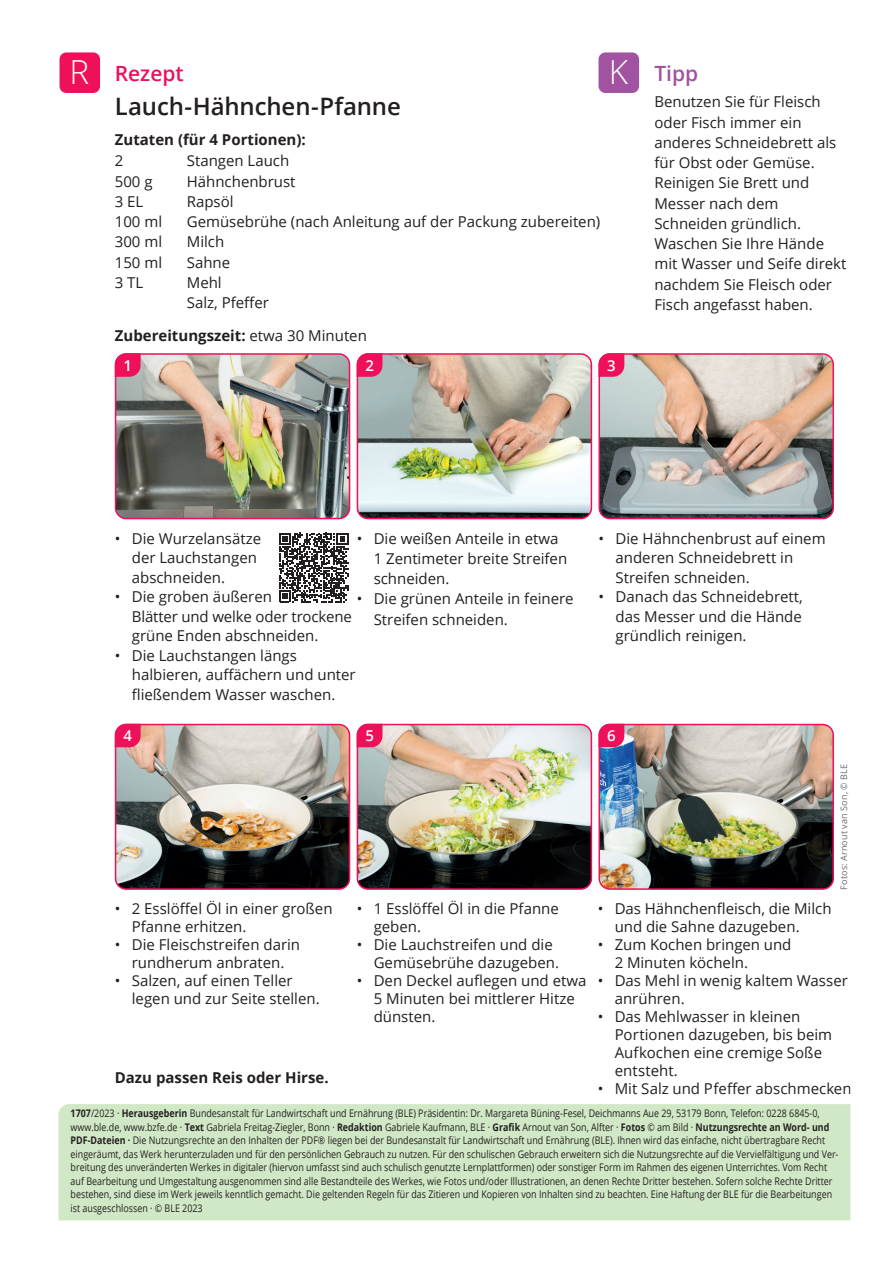
<style>
.page{position:relative;width:893px;height:1263px;background:#fff}
.page>*{position:absolute;margin:0;border:0;box-sizing:border-box;transform-origin:0 0}
.t1{font:300 33.15px "Open Sans";color:#fff}
.t2{font:600 24px "Open Sans";letter-spacing:-.005em;color:#231f20}
.t3{font:600 21px "Open Sans";color:#ee1059}
.t4{font:600 21px "Open Sans";color:#a153a1}
.t5{font:15px/20.2px "Open Sans";color:#231f20}
.t6{font:700 15px "Open Sans";color:#231f20}
.t7{font:600 15px "Open Sans";color:#fff}
.t8{font:10.5px/13.5px "Open Sans";color:#231f20;scale:.85 1}
.t9{font:9px "Open Sans";letter-spacing:.02em;color:#6c6d70}
.s1{font-weight:400}
.s2{font-weight:700}
</style>
<div class="page">
<img style="left:116px;top:355px;width:234px;height:163px">
<div style="left:115px;top:353px;width:235px;height:166px;border:2px solid #ee1059;border-radius:11px"></div>
<svg style="left:114px;top:353px;width:27px;height:24px"></svg>
<img style="left:357px;top:356px;width:234px;height:162px">
<div style="left:357px;top:353px;width:235px;height:166px;border:2px solid #ee1059;border-radius:11px"></div>
<svg style="left:356px;top:353px;width:27px;height:24px"></svg>
<img style="left:601px;top:356px;width:231px;height:162px">
<div style="left:598px;top:353px;width:236px;height:166px;border:2px solid #ee1059;border-radius:11px"></div>
<svg style="left:598px;top:353px;width:27px;height:24px"></svg>
<img style="left:117px;top:724px;width:233px;height:164px">
<div style="left:115px;top:724px;width:235px;height:166px;border:2px solid #ee1059;border-radius:11px"></div>
<svg style="left:114px;top:723px;width:27px;height:25px"></svg>
<img style="left:357px;top:724px;width:234px;height:164px">
<div style="left:357px;top:724px;width:235px;height:166px;border:2px solid #ee1059;border-radius:11px"></div>
<svg style="left:356px;top:723px;width:27px;height:25px"></svg>
<img style="left:601px;top:724px;width:231px;height:163px">
<div style="left:598px;top:724px;width:236px;height:166px;border:2px solid #ee1059;border-radius:11px"></div>
<svg style="left:598px;top:723px;width:27px;height:25px"></svg>
<div style="left:60px;top:52px;width:40px;height:41px;background:#ee1059;border-radius:7px"></div>
<div style="left:598px;top:52px;width:41px;height:41px;background:#a153a1;border-radius:7px"></div>
<svg style="left:279px;top:533px;width:69px;height:69px"></svg>
<div style="left:58px;top:1104px;width:791px;height:115px;background:#d1e8c6"></div>
<h1 class="t1" style="left:69px;top:50px;width:21px">R</h1>
<h1 class="t1" style="left:609px;top:50px;width:21px">K</h1>
<h3 class="t3" style="left:115px;top:59px;width:70px">Rezept</h3>
<h2 class="t2" style="left:115px;top:90px;width:288px">Lauch-Hähnchen-Pfanne</h2>
<p class="t6" style="left:115px;top:129px;width:192px">Zutaten (für 4 Portionen):</p>
<p class="t5" style="left:115px;top:150px;width:10px">2</p>
<p class="t5" style="left:187px;top:150px;width:104px">Stangen Lauch</p>
<p class="t5" style="left:115px;top:171px;width:39px">500 g</p>
<p class="t5" style="left:187px;top:171px;width:110px">Hähnchenbrust</p>
<p class="t5" style="left:115px;top:191px;width:30px">3 EL</p>
<p class="t5" style="left:187px;top:191px;width:48px">Rapsöl</p>
<p class="t5" style="left:115px;top:211px;width:49px">100 ml</p>
<p class="t5" style="left:187px;top:211px;width:415px">Gemüsebrühe (nach Anleitung auf der Packung zubereiten)</p>
<p class="t5" style="left:115px;top:231px;width:49px">300 ml</p>
<p class="t5" style="left:187px;top:231px;width:39px">Milch</p>
<p class="t5" style="left:115px;top:252px;width:49px">150 ml</p>
<p class="t5" style="left:187px;top:252px;width:45px">Sahne</p>
<p class="t5" style="left:115px;top:272px;width:30px">3 TL</p>
<p class="t5" style="left:187px;top:272px;width:84px">Mehl<br>Salz, Pfeffer</p>
<p class="t6" style="left:115px;top:325px;width:254px">Zubereitungszeit: <span class="s1">etwa 30 Minuten</span></p>
<p class="t7" style="left:124px;top:355px;width:10px">1</p>
<p class="t7" style="left:365px;top:355px;width:10px">2</p>
<p class="t7" style="left:607px;top:355px;width:10px">3</p>
<h3 class="t4" style="left:654px;top:59px;width:45px">Tipp</h3>
<p class="t5" style="left:654px;top:91px;width:193px">Benutzen Sie für Fleisch oder Fisch immer ein anderes Schneidebrett als für Obst oder Gemüse.<br>Reinigen Sie Brett und<br>Messer nach dem<br>Schneiden gründlich.<br>Waschen Sie Ihre Hände mit Wasser und Seife direkt nachdem Sie Fleisch oder<br>Fisch angefasst haben.</p>
<p class="t5" style="left:374px;top:527px;width:195px;text-indent:-17px">• Die weißen Anteile in etwa<br>1 Zentimeter breite Streifen schneiden.</p>
<p class="t5" style="left:374px;top:588px;width:202px;text-indent:-17px">• Die grünen Anteile in feinere<br>Streifen schneiden.</p>
<p class="t5" style="left:132px;top:528px;width:131px;line-height:19.5px;text-indent:-17px">• Die Wurzelansätze der Lauchstangen abschneiden.</p>
<p class="t5" style="left:132px;top:586px;width:222px;line-height:19.5px;text-indent:-17px">• Die groben äußeren<br>Blätter und welke oder trockene grüne Enden abschneiden.</p>
<p class="t5" style="left:132px;top:645px;width:225px;line-height:19.5px;text-indent:-17px">• Die Lauchstangen längs halbieren, auffächern und unter fließendem Wasser waschen.</p>
<p class="t5" style="left:616px;top:528px;width:212px;line-height:19.5px;text-indent:-17px">• Die Hähnchenbrust auf einem anderen Schneidebrett in<br>Streifen schneiden.</p>
<p class="t5" style="left:616px;top:586px;width:189px;line-height:19.5px;text-align:justify;text-indent:-17px">• Danach das Schneidebrett, das Messer und die Hände gründlich reinigen.</p>
<p class="t7" style="left:124px;top:725px;width:10px">4</p>
<p class="t7" style="left:365px;top:725px;width:10px">5</p>
<p class="t7" style="left:607px;top:725px;width:10px">6</p>
<p class="t9" style="left:838px;top:890px;width:127px;rotate:-90deg">Fotos: Arnout van Son, © BLE</p>
<p class="t5" style="left:132px;top:899px;width:202px;line-height:18px;text-indent:-17px">• 2 Esslöffel Öl in einer großen<br>Pfanne erhitzen.</p>
<p class="t5" style="left:115px;top:935px;width:187px;line-height:18px;text-align:center">• Die Fleischstreifen darin rundherum anbraten.</p>
<p class="t5" style="left:132px;top:971px;width:189px;line-height:18px;text-indent:-17px">• Salzen, auf einen Teller legen und zur Seite stellen.</p>
<p class="t6" style="left:115px;top:1066px;width:215px">Dazu passen Reis oder Hirse.</p>
<p class="t5" style="left:374px;top:899px;width:187px;line-height:18px;text-indent:-17px">• 1 Esslöffel Öl in die Pfanne geben.</p>
<p class="t5" style="left:374px;top:935px;width:187px;line-height:18px;text-indent:-17px">• Die Lauchstreifen und die<br>Gemüsebrühe dazugeben.</p>
<p class="t5" style="left:374px;top:971px;width:214px;line-height:18px;text-indent:-17px">• Den Deckel auflegen und etwa<br>5 Minuten bei mittlerer Hitze dünsten.</p>
<p class="t5" style="left:615px;top:899px;width:218px;line-height:18px;text-indent:-17px">• Das Hähnchenfleisch, die Milch und die Sahne dazugeben.</p>
<p class="t5" style="left:615px;top:935px;width:178px;line-height:18px;text-indent:-17px">• Zum Kochen bringen und<br>2 Minuten köcheln.</p>
<p class="t5" style="left:615px;top:971px;width:235px;line-height:18px;text-indent:-17px">• Das Mehl in wenig kaltem Wasser anrühren.</p>
<p class="t5" style="left:615px;top:1007px;width:219px;line-height:18px;text-indent:-17px">• Das Mehlwasser in kleinen<br>Portionen dazugeben, bis beim<br>Aufkochen eine cremige Soße entsteht.</p>
<p class="t5" style="left:598px;top:1078px;width:259px">• Mit Salz und Pfeffer abschmecken.</p>
<p class="t8" style="left:71px;top:1106px;width:905px"><span class="s2">1707</span>/2023 · <span class="s2">Herausgeberin</span> Bundesanstalt für Landwirtschaft und Ernährung (BLE) Präsidentin: Dr. Margareta Büning-Fesel, Deichmanns Aue 29, 53179 Bonn, Telefon: 0228 6845-0, www.ble.de, www.bzfe.de · <span class="s2">Text</span> Gabriela Freitag-Ziegler, Bonn · <span class="s2">Redaktion</span> Gabriele Kaufmann, BLE · <span class="s2">Grafik</span> Arnout van Son, Alfter · <span class="s2">Fotos</span> © am Bild · <span class="s2">Nutzungsrechte an Word- und PDF-Dateien ·</span> Die Nutzungsrechte an den Inhalten der PDF® liegen bei der Bundesanstalt für Landwirtschaft und Ernährung (BLE). Ihnen wird das einfache, nicht übertragbare Recht eingeräumt, das Werk herunterzuladen und für den persönlichen Gebrauch zu nutzen. Für den schulischen Gebrauch erweitern sich die Nutzungsrechte auf die Vervielfältigung und Ver&shy;breitung des unveränderten Werkes in digitaler (hiervon umfasst sind auch schulisch genutzte Lernplattformen) oder sonstiger Form im Rahmen des eigenen Unterrichtes. Vom Recht auf Bearbeitung und Umgestaltung ausgenommen sind alle Bestandteile des Werkes, wie Fotos und/oder Illustrationen, an denen Rechte Dritter bestehen. Sofern solche Rechte Dritter bestehen, sind diese im Werk jeweils kenntlich gemacht. Die geltenden Regeln für das Zitieren und Kopieren von Inhalten sind zu beachten. Eine Haftung der BLE für die Bearbeitungen ist ausgeschlossen · © BLE 2023</p>
</div>
